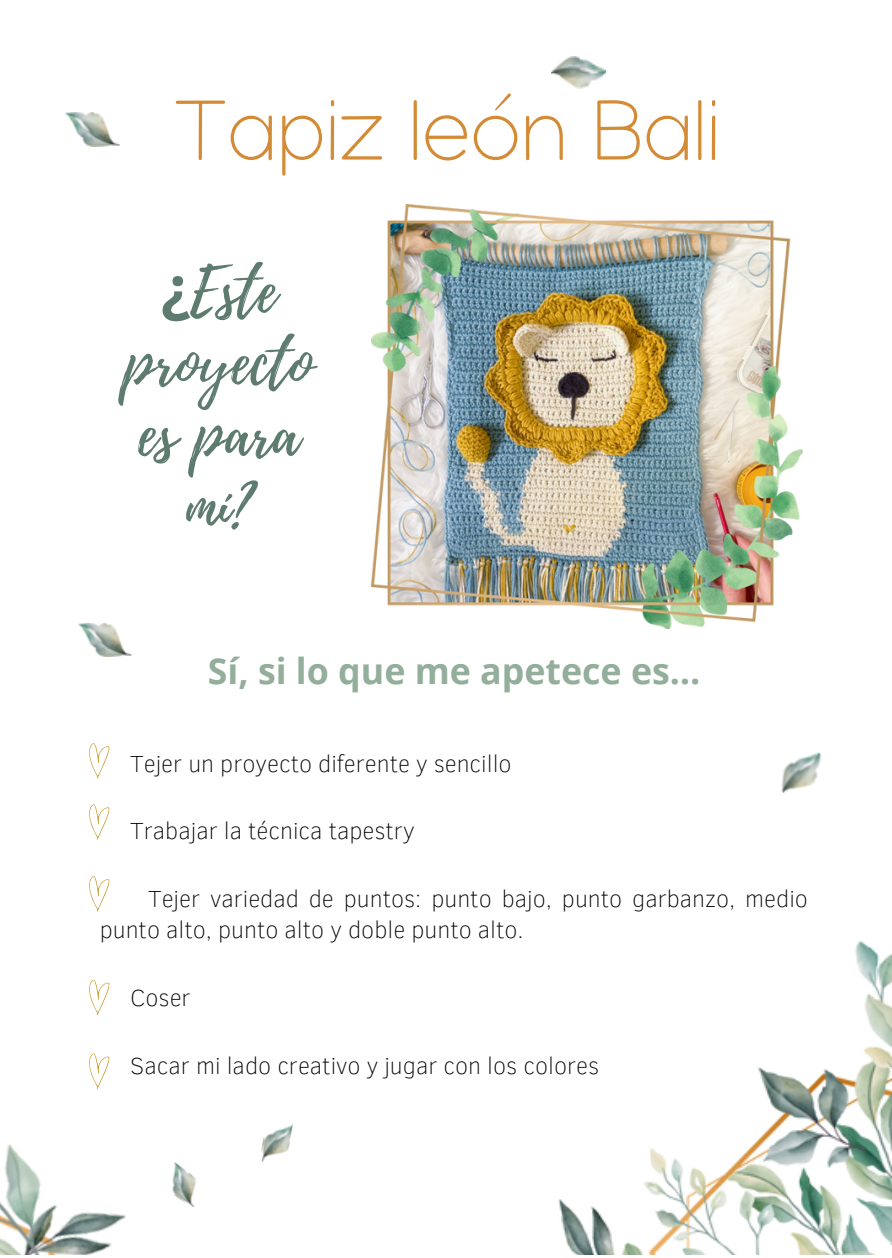
<style>
.page{position:relative;width:892px;height:1258px;background:#fff}
.page>*{position:absolute;margin:0;border:0;box-sizing:border-box;transform-origin:0 0}
.t1{font:100 88.8px "Manjari";color:#d38b36}
.t2{font:61.5px/71.7px "Playlist Script";color:#5e7b70;text-align:center}
.t3{font:700 35.7px "Open Sans";color:#93ae9b}
.t4{font:100 23.7px/31.8px "Clear Sans";color:#000}
.s1{font-family:"Noto Sans";font-weight:700}
</style>
<div class="page">
<img style="left:558px;top:941px;width:333px;height:314px">
<img style="left:551px;top:57px;width:54px;height:31px">
<img style="left:78px;top:623px;width:54px;height:34px">
<img style="left:0;top:1057px;width:126px;height:198px">
<img style="left:371px;top:205px;width:431px;height:424px">
<svg style="left:89px;top:979px;width:20px;height:36px"></svg>
<img style="left:66px;top:113px;width:54px;height:33px">
<img style="left:781px;top:752px;width:41px;height:41px">
<img style="left:172px;top:1162px;width:24px;height:46px">
<img style="left:261px;top:1124px;width:32px;height:39px">
<svg style="left:89px;top:743px;width:20px;height:36px"></svg>
<svg style="left:89px;top:804px;width:20px;height:36px"></svg>
<svg style="left:89px;top:876px;width:20px;height:35px"></svg>
<svg style="left:89px;top:1053px;width:20px;height:36px"></svg>
<h1 class="t1" style="left:174px;top:99px;width:548px">Tapiz león Bali</h1>
<h2 class="t2" style="left:124px;top:257px;width:190px"><span class="s1">¿</span>Este proyecto es para mí?</h2>
<h3 class="t3" style="left:208px;top:646px;width:494px">Sí, si lo que me apetece es…</h3>
<p class="t4" style="left:130px;top:746px;width:383px">Tejer un proyecto diferente y sencillo</p>
<p class="t4" style="left:130px;top:814px;width:286px">Trabajar la técnica tapestry</p>
<p class="t4" style="left:100px;top:881px;width:709px;text-indent:48px">Tejer variedad de puntos: punto bajo, punto garbanzo, medio punto alto, punto alto y doble punto alto.</p>
<p class="t4" style="left:130px;top:980px;width:62px">Coser</p>
<p class="t4" style="left:130px;top:1048px;width:470px">Sacar mi lado creativo y jugar con los colores</p>
</div>
